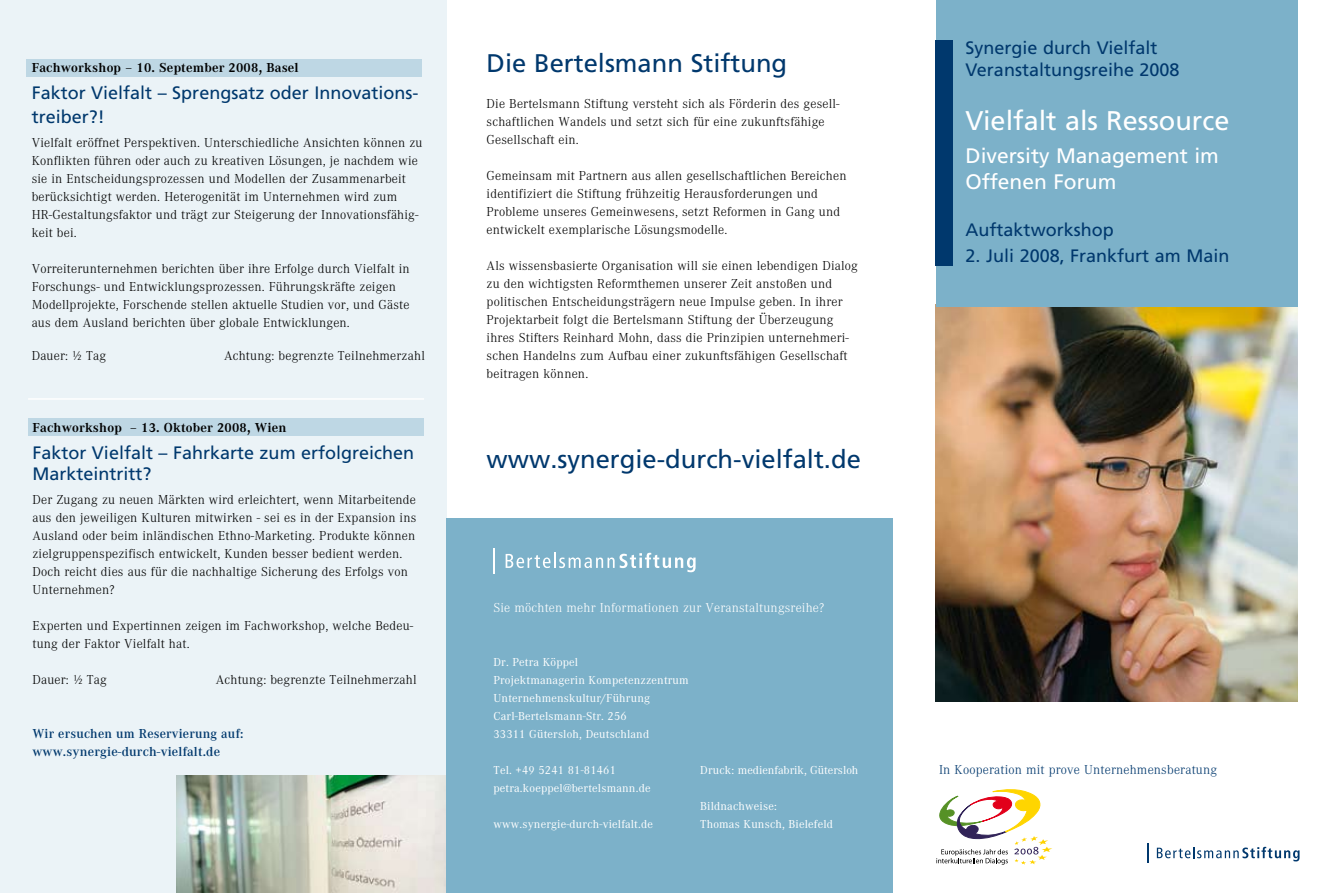
<style>
.page{position:relative;width:1340px;height:893px;background:#fff}
.page>*{position:absolute;margin:0;border:0;box-sizing:border-box;transform-origin:0 0}
.t1{font:27px "Frutiger";color:#fff}
.t2{font:25.5px "Frutiger";color:#00386d}
.t3{font:21px/25.5px "Frutiger";color:#fff}
.t4{font:18px/21px "Frutiger";color:#00386d}
.t5{font:300 13.5px/18px "Corporate A";letter-spacing:.015em;color:#000}
.t6{font:700 13.5px "Corporate A";letter-spacing:.015em;color:#000}
.t7{font:600 13.5px/18px "Corporate A";letter-spacing:.015em;color:#00386d}
.t8{font:300 13.5px "Corporate A";letter-spacing:.015em;color:#fff}
.t9{font:300 13.5px "Corporate A";letter-spacing:.015em;color:#00386d}
.t10{font:12px/18px "Corporate A";letter-spacing:.015em;color:#fff}
</style>
<div class="page">
<div style="left:0;top:0;width:446px;height:893px;background:#ebf3f7"></div>
<img style="left:177px;top:776px;width:269px;height:117px">
<div style="left:28px;top:419px;width:395px;height:17px;background:#bed7e4"></div>
<div style="left:446px;top:519px;width:447px;height:374px;background:#7cb1c9"></div>
<svg style="left:505px;top:553px;width:190px;height:19px"></svg>
<svg style="left:493px;top:548px;width:1px;height:25px"></svg>
<img style="left:935px;top:306px;width:362px;height:396px">
<div style="left:935px;top:0;width:362px;height:306px;background:#7cb1c9"></div>
<div style="left:935px;top:40px;width:17px;height:226px;background:#00386d"></div>
<svg style="left:1156px;top:847px;width:143px;height:14px"></svg>
<svg style="left:1147px;top:843px;width:1px;height:19px"></svg>
<svg style="left:936px;top:789px;width:116px;height:76px"></svg>
<div style="left:26px;top:60px;width:396px;height:17px;background:#bed7e4"></div>
<hr style="left:28px;top:398px;width:396px;height:2px;background:#fff">
<p class="t6" style="left:32px;top:60px;width:269px">Fachworkshop – 10. September 2008, Basel</p>
<h3 class="t4" style="left:32px;top:81px;width:388px;line-height:24px">Faktor Vielfalt – Sprengsatz oder Innovations&shy;treiber?!</h3>
<p class="t5" style="left:32px;top:134px;width:392px">Vielfalt eröffnet Perspektiven. Unterschiedliche Ansichten können zu Konflikten führen oder auch zu kreativen Lösungen, je nachdem wie sie in Entscheidungsprozessen und Modellen der Zusammenarbeit berücksichtigt werden. Heterogenität im Unternehmen wird zum HR-Gestaltungsfaktor und trägt zur Steigerung der Innovationsfähig&shy;keit bei.</p>
<p class="t5" style="left:32px;top:260px;width:379px">Vorreiterunternehmen berichten über ihre Erfolge durch Vielfalt in Forschungs- und Entwicklungsprozessen. Führungskräfte zeigen Modellprojekte, Forschende stellen aktuelle Studien vor, und Gäste aus dem Ausland berichten über globale Entwicklungen.</p>
<p class="t5" style="left:32px;top:347px;width:76px">Dauer: ½ Tag</p>
<p class="t5" style="left:224px;top:347px;width:202px">Achtung: begrenzte Teilnehmerzahl</p>
<p class="t6" style="left:32px;top:420px;width:256px">Fachworkshop – 13. Oktober 2008, Wien</p>
<h3 class="t4" style="left:32px;top:442px;width:383px">Faktor Vielfalt – Fahrkarte zum erfolgreichen<br>Markteintritt?</h3>
<p class="t5" style="left:32px;top:491px;width:385px">Der Zugang zu neuen Märkten wird erleichtert, wenn Mitarbeitende aus den jeweiligen Kulturen mitwirken - sei es in der Expansion ins Ausland oder beim inländischen Ethno-Marketing. Produkte können zielgruppenspezifisch entwickelt, Kunden besser bedient werden.<br>Doch reicht dies aus für die nachhaltige Sicherung des Erfolgs von Unternehmen?</p>
<p class="t5" style="left:32px;top:617px;width:382px">Experten und Expertinnen zeigen im Fachworkshop, welche Bedeu&shy;tung der Faktor Vielfalt hat.</p>
<p class="t5" style="left:32px;top:671px;width:76px">Dauer: ½ Tag</p>
<p class="t5" style="left:216px;top:671px;width:202px">Achtung: begrenzte Teilnehmerzahl</p>
<p class="t7" style="left:32px;top:725px;width:212px">Wir ersuchen um Reservierung auf: www.synergie-durch-vielfalt.de</p>
<h2 class="t2" style="left:486px;top:48px;width:302px">Die Bertelsmann Stiftung</h2>
<p class="t5" style="left:486px;top:95px;width:354px">Die Bertelsmann Stiftung versteht sich als Förderin des gesell&shy;schaftlichen Wandels und setzt sich für eine zukunftsfähige<br>Gesellschaft ein.</p>
<p class="t5" style="left:486px;top:167px;width:361px">Gemeinsam mit Partnern aus allen gesellschaftlichen Bereichen identifiziert die Stiftung frühzeitig Herausforderungen und Probleme unseres Gemeinwesens, setzt Reformen in Gang und entwickelt exemplarische Lösungsmodelle.</p>
<p class="t5" style="left:486px;top:257px;width:372px">Als wissensbasierte Organisation will sie einen lebendigen Dialog zu den wichtigsten Reformthemen unserer Zeit anstoßen und politischen Entscheidungsträgern neue Impulse geben. In ihrer Projektarbeit folgt die Bertelsmann Stiftung der Überzeugung ihres Stifters Reinhard Mohn, dass die Prinzipien unternehmeri&shy;schen Handelns zum Aufbau einer zukunftsfähigen Gesellschaft beitragen können.</p>
<h2 class="t2" style="left:486px;top:444px;width:376px">www.synergie-durch-vielfalt.de</h2>
<p class="t8" style="left:493px;top:600px;width:332px">Sie möchten mehr Informationen zur Veranstaltungsreihe?</p>
<p class="t10" style="left:493px;top:653px;width:197px">Dr. Petra Köppel<br>Projektmanagerin Kompetenzzentrum<br>Unternehmenskultur/Führung<br>Carl-Bertelsmann-Str. 256<br>33311 Gütersloh, Deutschland</p>
<p class="t10" style="left:493px;top:761px;width:158px">Tel. +49 5241 81-81461 petra.koeppel@bertelsmann.de</p>
<p class="t10" style="left:493px;top:815px;width:161px">www.synergie-durch-vielfalt.de</p>
<p class="t10" style="left:700px;top:761px;width:160px">Druck: medienfabrik, Gütersloh</p>
<p class="t10" style="left:700px;top:797px;width:134px">Bildnachweise:<br>Thomas Kunsch, Bielefeld</p>
<h3 class="t4" style="left:965px;top:36px;width:215px;line-height:22.5px">Synergie durch Vielfalt<br>Veranstaltungsreihe 2008</h3>
<h1 class="t1" style="left:965px;top:105px;width:265px">Vielfalt als Ressource</h1>
<h3 class="t3" style="left:965px;top:143px;width:255px">Diversity Management im<br>Offenen Forum</h3>
<h3 class="t4" style="left:965px;top:219px;width:150px">Auftaktworkshop</h3>
<h3 class="t4" style="left:965px;top:245px;width:265px">2. Juli 2008, Frankfurt am Main</h3>
<p class="t9" style="left:939px;top:762px;width:279px">In Kooperation mit prove Unternehmensberatung</p>
</div>
